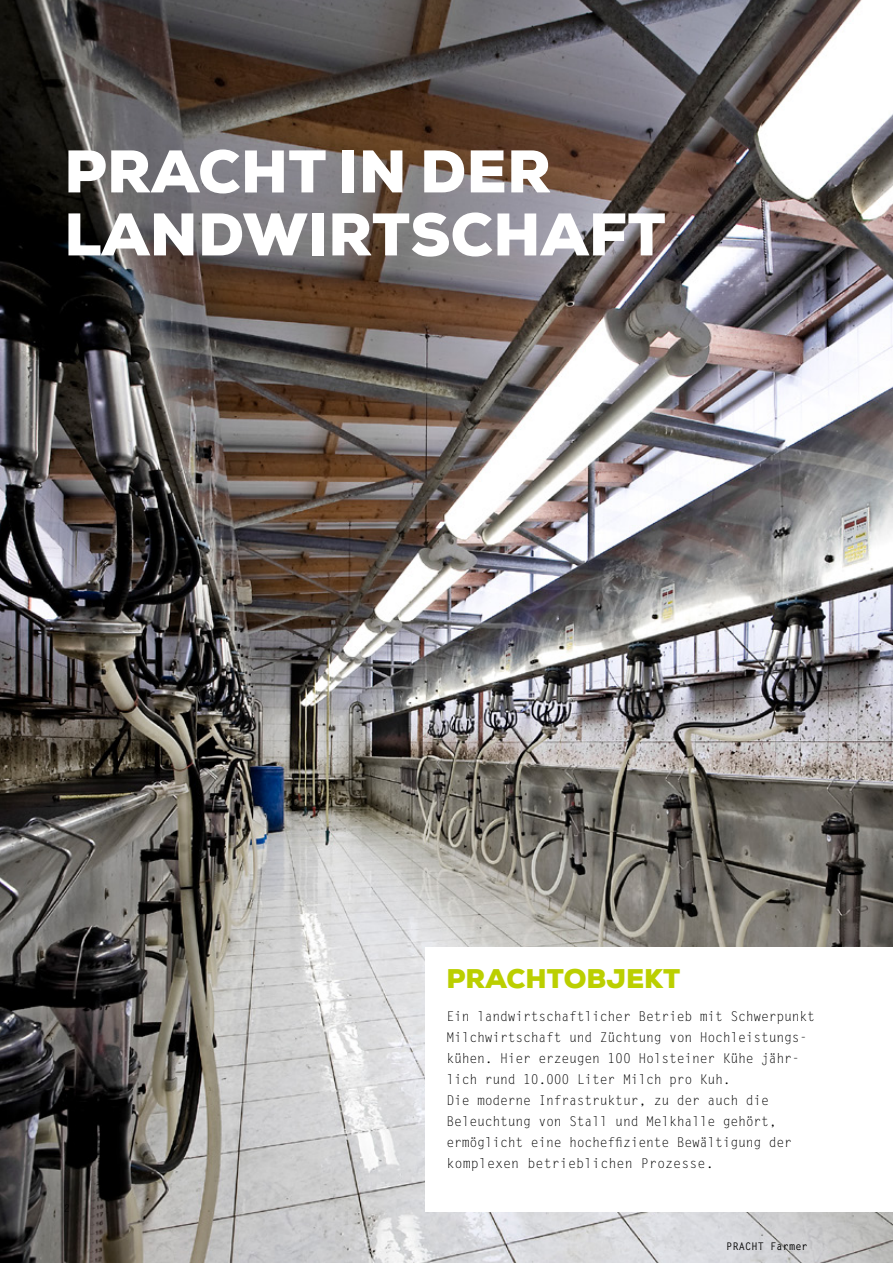
<style>
.page{position:relative;width:893px;height:1263px;background:#fff}
.page>*{position:absolute;margin:0;border:0;box-sizing:border-box;transform-origin:0 0}
.t1{font:900 60px/63px "Nexa";letter-spacing:.005em;color:#fff}
.t2{font:900 27px "Nexa";color:#bbcf00}
.t3{font:13.5px/21px "Letter Got L";letter-spacing:-.02em;color:#000}
.t4{font:500 10.5px "Letter Got L";letter-spacing:.01em;color:#000}
</style>
<div class="page">
<img style="left:0;top:0;width:893px;height:1263px">
<div style="left:426px;top:947px;width:467px;height:265px;background:#fff"></div>
<h1 class="t1" style="left:64px;top:140px;width:603px">PRACHT IN DER<br>LANDWIRTSCHAFT</h1>
<h2 class="t2" style="left:446px;top:961px;width:235px">PRACHTOBJEKT</h2>
<p class="t3" style="left:446px;top:1006px;width:370px">Ein landwirtschaftlicher Betrieb mit Schwerpunkt Milchwirtschaft und Züchtung von Hochleistungs&shy;kühen. Hier erzeugen 100 Holsteiner Kühe jähr&shy;lich rund 10.000 Liter Milch pro Kuh.<br>Die moderne Infrastruktur, zu der auch die Beleuchtung von Stall und Melkhalle gehört, ermöglicht eine hocheffiziente Bewältigung der komplexen betrieblichen Prozesse.</p>
<p class="t4" style="left:726px;top:1239px;width:83px">PRACHT Farmer</p>
</div>
